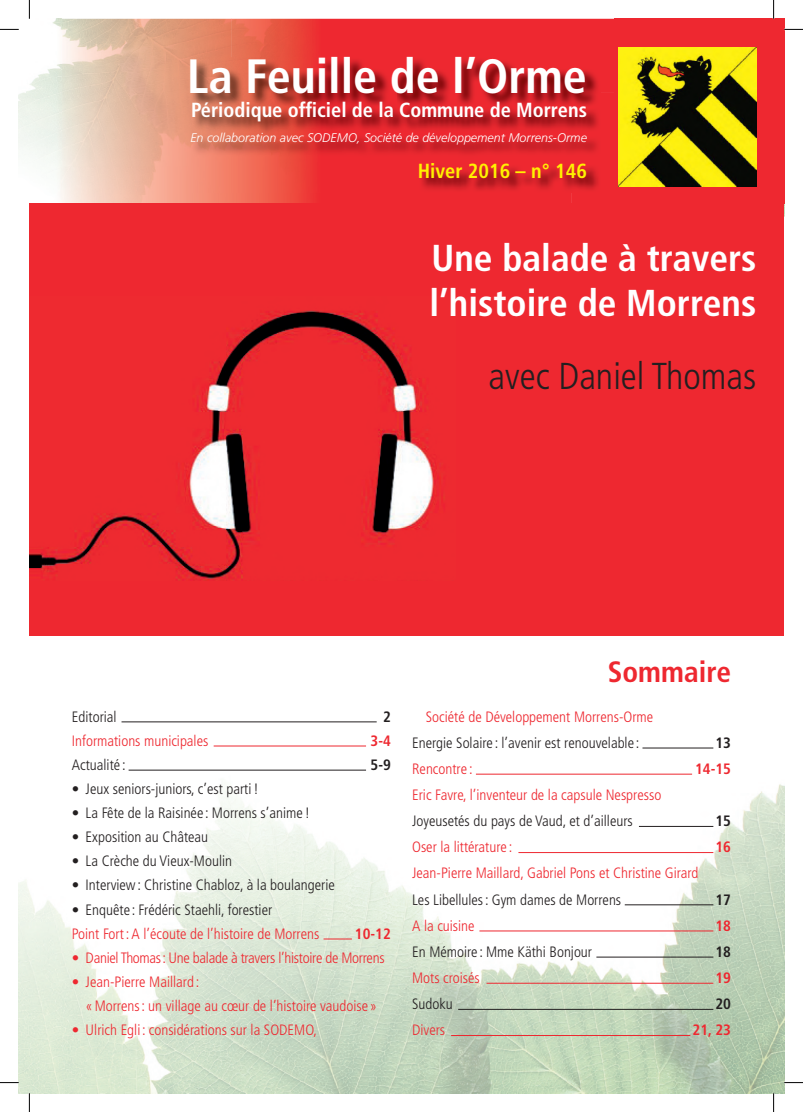
<style>
.page{position:relative;width:803px;height:1112px;background:#fff}
.page>*{position:absolute;margin:0;border:0;box-sizing:border-box;transform-origin:0 0}
.t1{font:700 condensed 48.12px "Frutiger LT Std";color:#fff}
.t2{font:700 condensed 37.5px/44.9px "Frutiger LT Std";color:#fff}
.t3{font:300 condensed 37.5px "Frutiger LT Std";color:#231f20}
.t4{font:700 condensed 29.38px "Frutiger LT Std";color:#ee2830}
.t5{font:700 condensed 20.38px "Frutiger LT Std";color:#fff}
.t6{font:700 condensed 20.38px "Frutiger LT Std";color:#fff101}
.t7{font:300 condensed 15px/24.1px "Frutiger LT Std";color:#ee2830}
.t8{font:300 condensed 15px "Frutiger LT Std";color:#231f20}
.t9{font:300 condensed 15px "Frutiger LT Std";letter-spacing:-.02em;color:#ee2830}
.t10{font:700 condensed 15px "Frutiger LT Std";color:#ee2830}
.t11{font:700 condensed 15px "Frutiger LT Std";color:#231f20}
.t12{font:italic 300 12.5px "Frutiger LT Std";color:#fff}
</style>
<div class="page">
<img style="left:19px;top:635px;width:765px;height:457px">
<div style="left:614px;top:19px;width:170px;height:185px;background:#ee2830"></div>
<img style="left:231px;top:19px;width:383px;height:74px">
<img style="left:61px;top:19px;width:170px;height:148px">
<img style="left:19px;top:19px;width:42px;height:185px">
<div style="left:572px;top:93px;width:42px;height:111px;background:#ee2830"></div>
<img style="left:61px;top:167px;width:511px;height:37px">
<img style="left:191px;top:57px;width:410px;height:135px">
<img style="left:618px;top:48px;width:138px;height:138px">
<div style="left:29px;top:204px;width:755px;height:431px;background:#ee2830"></div>
<img style="left:29px;top:310px;width:416px;height:270px">
<hr style="left:122px;top:721px;width:255px;height:1px;background:#231f20">
<hr style="left:214px;top:745px;width:152px;height:1px;background:#ee2830">
<hr style="left:129px;top:769px;width:237px;height:1px;background:#231f20">
<svg style="left:323px;top:938px;width:29px;height:1px"></svg>
<hr style="left:642px;top:747px;width:71px;height:1px;background:#231f20">
<hr style="left:476px;top:773px;width:216px;height:1px;background:#ee2830">
<hr style="left:639px;top:825px;width:74px;height:1px;background:#231f20">
<hr style="left:518px;top:852px;width:195px;height:1px;background:#ee2830">
<hr style="left:625px;top:904px;width:88px;height:1px;background:#231f20">
<hr style="left:479px;top:930px;width:234px;height:1px;background:#ee2830">
<hr style="left:596px;top:956px;width:117px;height:1px;background:#231f20">
<hr style="left:486px;top:982px;width:227px;height:1px;background:#ee2830">
<hr style="left:458px;top:1008px;width:255px;height:1px;background:#231f20">
<hr style="left:451px;top:1034px;width:239px;height:1px;background:#ee2830">
<svg style="left:0;top:29px;width:19px;height:1px"></svg>
<svg style="left:784px;top:29px;width:19px;height:1px"></svg>
<svg style="left:0;top:1081px;width:19px;height:2px"></svg>
<svg style="left:784px;top:1081px;width:19px;height:2px"></svg>
<svg style="left:29px;top:0;width:1px;height:19px"></svg>
<svg style="left:29px;top:1092px;width:1px;height:19px"></svg>
<svg style="left:773px;top:0;width:1px;height:19px"></svg>
<svg style="left:773px;top:1092px;width:1px;height:19px"></svg>
<svg style="left:204px;top:873px;width:221px;height:24px;background:#ebf3e8"></svg>
<h1 class="t1" style="left:187px;top:48px;width:401px">La Feuille de l’Orme</h1>
<h3 class="t5" style="left:191px;top:98px;width:397px">Périodique officiel de la Commune de Morrens</h3>
<p class="t12" style="left:190px;top:130px;width:398px">En collaboration avec SODEMO, Société de développement Morrens-Orme</p>
<h3 class="t6" style="left:418px;top:158px;width:171px">Hiver 2016 – n° 146</h3>
<h2 class="t2" style="left:429px;top:236px;width:328px">Une balade à travers l’histoire de Morrens</h2>
<h2 class="t3" style="left:488px;top:354px;width:269px">avec Daniel Thomas</h2>
<p class="t8" style="left:72px;top:707px;width:46px">Editorial</p>
<p class="t11" style="left:383px;top:707px;width:9px">2</p>
<p class="t7" style="left:72px;top:728px;width:138px">Informations municipales</p>
<p class="t10" style="left:370px;top:731px;width:22px">3-4</p>
<p class="t8" style="left:72px;top:756px;width:55px">Actualité :</p>
<p class="t11" style="left:370px;top:755px;width:22px">5-9</p>
<p class="t8" style="left:72px;top:780px;width:188px">• Jeux seniors-juniors, c’est parti !</p>
<p class="t8" style="left:72px;top:804px;width:239px">• La Fête de la Raisinée : Morrens s’anime !</p>
<p class="t8" style="left:72px;top:828px;width:138px">• Exposition au Château</p>
<p class="t8" style="left:72px;top:852px;width:162px">• La Crèche du Vieux-Moulin</p>
<p class="t8" style="left:72px;top:876px;width:264px">• Interview : Christine Chabloz, à la boulangerie</p>
<p class="t8" style="left:72px;top:900px;width:202px">• Enquête : Frédéric Staehli, forestier</p>
<p class="t7" style="left:72px;top:921px;width:249px">Point Fort : A l’écoute de l’histoire de Morrens</p>
<p class="t10" style="left:355px;top:924px;width:37px">10-12</p>
<p class="t9" style="left:72px;top:948px;width:314px">• Daniel Thomas : Une balade à travers l’histoire de Morrens</p>
<p class="t7" style="left:86px;top:969px;width:293px;text-indent:-14px">• Jean-Pierre Maillard :<br>« Morrens : un village au cœur de l’histoire vaudoise »</p>
<p class="t7" style="left:72px;top:1017px;width:247px">• Ulrich Egli : considérations sur la SODEMO,</p>
<h3 class="t4" style="left:608px;top:654px;width:125px">Sommaire</h3>
<p class="t7" style="left:426px;top:704px;width:229px">Société de Développement Morrens-Orme</p>
<p class="t8" style="left:412px;top:733px;width:229px">Energie Solaire : l’avenir est renouvelable :</p>
<p class="t11" style="left:715px;top:733px;width:17px">13</p>
<p class="t7" style="left:412px;top:756px;width:62px">Rencontre :</p>
<p class="t10" style="left:695px;top:759px;width:37px">14-15</p>
<p class="t7" style="left:412px;top:782px;width:251px">Eric Favre, l’inventeur de la capsule Nespresso</p>
<p class="t8" style="left:412px;top:812px;width:222px">Joyeusetés du pays de Vaud, et d’ailleurs</p>
<p class="t11" style="left:715px;top:811px;width:17px">15</p>
<p class="t7" style="left:412px;top:835px;width:102px">Oser la littérature :</p>
<p class="t10" style="left:715px;top:837px;width:17px">16</p>
<p class="t7" style="left:412px;top:861px;width:288px">Jean-Pierre Maillard, Gabriel Pons et Christine Girard</p>
<p class="t8" style="left:412px;top:890px;width:211px">Les Libellules : Gym dames de Morrens</p>
<p class="t11" style="left:715px;top:890px;width:17px">17</p>
<p class="t7" style="left:412px;top:913px;width:64px">A la cuisine</p>
<p class="t10" style="left:715px;top:916px;width:17px">18</p>
<p class="t8" style="left:412px;top:942px;width:181px">En Mémoire : Mme Käthi Bonjour</p>
<p class="t11" style="left:715px;top:942px;width:17px">18</p>
<p class="t7" style="left:412px;top:965px;width:69px">Mots croisés</p>
<p class="t10" style="left:715px;top:968px;width:17px">19</p>
<p class="t8" style="left:412px;top:995px;width:42px">Sudoku</p>
<p class="t11" style="left:715px;top:994px;width:17px">20</p>
<p class="t7" style="left:412px;top:1017px;width:35px">Divers</p>
<p class="t10" style="left:693px;top:1020px;width:40px">21, 23</p>
</div>
